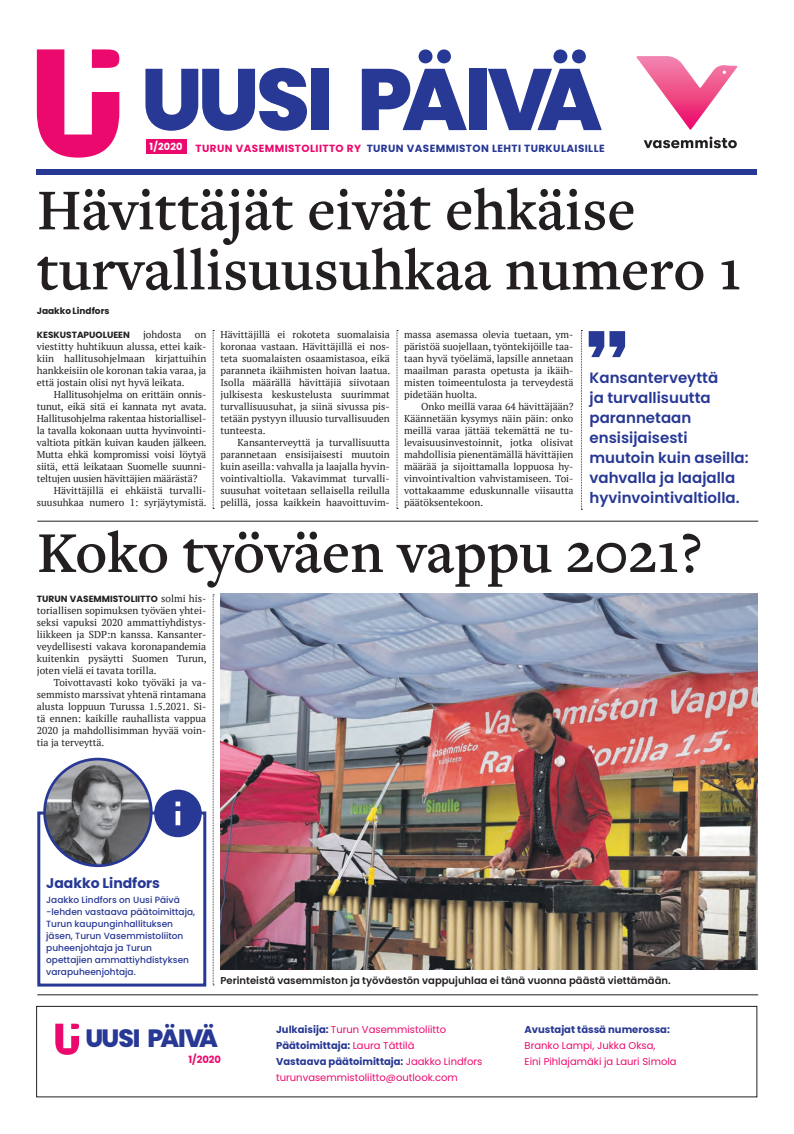
<style>
.page{position:relative;width:794px;height:1134px;background:#fff}
.page>*{position:absolute;margin:0;border:0;box-sizing:border-box;transform-origin:0 0}
.t1{font:800 87px "Poppins";letter-spacing:-.04em;color:#273895}
.t2{font:600 60px/60px "Freight Text Pro";color:#231f20}
.t3{font:800 25px "Poppins";letter-spacing:-.04em;color:#273895}
.t4{font:600 15px/20px "Poppins";color:#273895}
.t5{font:700 14px "Poppins";color:#273895}
.t6{font:700 10.4px "Poppins";letter-spacing:.04em;color:#273895}
.t7{font:10px/12px "PT Serif";color:#231f20;text-align:justify}
.t8{font:10px/16px "Poppins";color:#ec096d}
.t9{font:600 10px "Poppins";color:#231f20}
.t10{font:700 10px "Poppins";color:#273895}
.t11{font:700 10px "Poppins";color:#ec096d}
.t12{font:500 9px/12px "Poppins";color:#273895}
.t13{font:700 9px "Poppins";color:#231f20}
.s1{font-size:9.8px;color:#fff}
.s2{color:#ec096d}
.s3{font-family:"PT Serif";font-weight:400;font-size:10px}
.s4{font-weight:700;color:#273895}
</style>
<div class="page">
<svg style="left:37px;top:49px;width:82px;height:109px"></svg>
<div style="left:37px;top:170px;width:720px;height:5px;background:#273895"></div>
<div style="left:146px;top:139px;width:40px;height:15px;background:#ec096d"></div>
<svg style="left:643px;top:137px;width:94px;height:11px"></svg>
<svg style="left:636px;top:56px;width:101px;height:74px"></svg>
<div style="left:36px;top:1006px;width:721px;height:91px;border:1px solid #231f20"></div>
<svg style="left:55px;top:1024px;width:24px;height:31px"></svg>
<hr style="left:37px;top:994px;width:721px;height:1px;background:#231f20">
<hr style="left:37px;top:521px;width:721px;height:1px;background:#231f20">
<svg style="left:588px;top:331px;width:37px;height:26px"></svg>
<svg style="left:213px;top:330px;width:1px;height:179px"></svg>
<svg style="left:397px;top:330px;width:1px;height:179px"></svg>
<svg style="left:581px;top:330px;width:1px;height:180px"></svg>
<img style="left:220px;top:594px;width:537px;height:375px">
<svg style="left:37px;top:595px;width:177px;height:392px"></svg>
<h1 class="t1" style="left:141px;top:49px;width:463px">UUSI PÄIVÄ</h1>
<p class="t6" style="left:149px;top:142px;width:457px"><span class="s1">1/2020</span> <span class="s2">TURUN VASEMMISTOLIITTO RY</span> TURUN VASEMMISTON LEHTI TURKULAISILLE</p>
<h2 class="t2" style="left:37px;top:178px;width:706px">Hävittäjät eivät ehkäise turvallisuusuhkaa numero 1</h2>
<p class="t13" style="left:37px;top:305px;width:74px">Jaakko Lindfors</p>
<p class="t7" style="left:404px;top:328px;width:171px">massa asemassa olevia tuetaan, ym&shy;päristöä suojellaan, työntekijöille taa&shy;taan hyvä työelämä, lapsille annetaan maailman parasta opetusta ja ikäih&shy;misten toimeentulosta ja terveydestä pidetään huolta.</p>
<p class="t7" style="left:404px;top:400px;width:171px;text-indent:17px">Onko meillä varaa 64 hävittäjään?<br>Käännetään kysymys näin päin: onko meillä varaa jättää tekemättä ne tu&shy;levaisuusinvestoinnit, jotka olisivat mahdollisia pienentämällä hävittäjien määrää ja sijoittamalla loppuosa hy&shy;vinvointivaltion vahvistamiseen. Toi&shy;vottakaamme eduskunnalle viisautta päätöksentekoon.</p>
<h2 class="t2" style="left:37px;top:521px;width:667px">Koko työväen vappu 2021?</h2>
<p class="t13" style="left:37px;top:593px;width:171px">TURUN VASEMMISTOLIITTO <span class="s3">solmi his-</span></p>
<p class="t7" style="left:37px;top:604px;width:171px">toriallisen sopimuksen työväen yhtei&shy;seksi vapuksi 2020 ammattiyhdistys&shy;liikkeen ja SDP:n kanssa. Kansanter&shy;veydellisesti vakava koronapandemia kuitenkin pysäytti Suomen Turun, joten vielä ei tavata torilla.</p>
<p class="t7" style="left:37px;top:676px;width:171px;text-indent:17px">Toivottavasti koko työväki ja va&shy;semmisto marssivat yhtenä rintamana alusta loppuun Turussa 1.5.2021. Si&shy;tä ennen: kaikille rauhallista vappua 2020 ja mahdollisimman hyvää voin&shy;tia ja terveyttä.</p>
<p class="t13" style="left:37px;top:329px;width:94px">KESKUSTAPUOLUEEN</p>
<p class="t7" style="left:143px;top:328px;width:40px">johdosta</p>
<p class="t7" style="left:220px;top:328px;width:171px">Hävittäjillä ei rokoteta suomalaisia koronaa vastaan. Hävittäjillä ei nos&shy;teta suomalaisten osaamistasoa, eikä paranneta ikäihmisten hoivan laatua.<br>Isolla määrällä hävittäjiä siivotaan julkisesta keskustelusta suurimmat turvallisuusuhat, ja siinä sivussa pis&shy;tetään pystyyn illuusio turvallisuuden tunteesta.</p>
<p class="t7" style="left:220px;top:436px;width:171px;text-indent:17px">Kansanterveyttä ja turvallisuutta parannetaan ensisijaisesti muutoin kuin aseilla: vahvalla ja laajalla hyvin&shy;vointivaltiolla. Vakavimmat turvalli&shy;suusuhat voitetaan sellaisella reilulla pelillä, jossa kaikkein haavoittuvim-</p>
<p class="t7" style="left:37px;top:328px;width:171px;text-indent:158px">on viestitty huhtikuun alussa, ettei kaik&shy;kiin hallitusohjelmaan kirjattuihin hankkeisiin ole koronan takia varaa, ja että jostain olisi nyt hyvä leikata.</p>
<p class="t7" style="left:54px;top:388px;width:154px">Hallitusohjelma on erittäin onnis-</p>
<p class="t7" style="left:37px;top:400px;width:171px">tunut, eikä sitä ei kannata nyt avata.</p>
<p class="t7" style="left:37px;top:412px;width:171px">Hallitusohjelma rakentaa historiallisel-</p>
<p class="t7" style="left:37px;top:424px;width:171px">la tavalla kokonaan uutta hyvinvointi-</p>
<p class="t7" style="left:37px;top:436px;width:171px">valtiota pitkän kuivan kauden jälkeen.</p>
<p class="t7" style="left:37px;top:448px;width:171px">Mutta ehkä kompromissi voisi löytyä</p>
<p class="t7" style="left:37px;top:460px;width:171px">siitä, että leikataan Suomelle suunni-</p>
<p class="t7" style="left:37px;top:472px;width:162px">teltujen uusien hävittäjien määrästä?</p>
<p class="t7" style="left:54px;top:484px;width:154px">Hävittäjillä ei ehkäistä turvalli-</p>
<p class="t7" style="left:37px;top:496px;width:171px">suusuhkaa numero 1: syrjäytymistä.</p>
<h3 class="t4" style="left:589px;top:368px;width:161px">Kansanterveyttä<br>ja turvallisuutta parannetaan ensisijaisesti muutoin kuin aseilla: vahvalla ja laajalla hyvinvointivaltiolla.</h3>
<h3 class="t5" style="left:46px;top:875px;width:115px">Jaakko Lindfors</h3>
<p class="t12" style="left:46px;top:893px;width:150px">Jaakko Lindfors on Uusi Päivä -lehden vastaava päätoimittaja,<br>Turun kaupunginhallituksen jäsen, Turun Vasemmistoliiton puheenjohtaja ja Turun opettajien ammattiyhdistyksen varapuheenjohtaja.</p>
<p class="t9" style="left:220px;top:975px;width:452px">Perinteistä vasemmiston ja työväestön vappujuhlaa ei tänä vuonna päästä viettämään.</p>
<h3 class="t3" style="left:85px;top:1023px;width:134px">UUSI PÄIVÄ</h3>
<p class="t11" style="left:188px;top:1053px;width:34px">1/2020</p>
<p class="t8" style="left:276px;top:1021px;width:208px"><span class="s4">Julkaisija:</span> Turun Vasemmistoliitto <span class="s4">Päätoimittaja:</span> Laura Tättilä<br><span class="s4">Vastaava päätoimittaja:</span> Jaakko Lindfors turunvasemmistoliitto@outlook.com</p>
<p class="t10" style="left:524px;top:1023px;width:147px">Avustajat tässä numerossa:</p>
<p class="t8" style="left:524px;top:1037px;width:154px">Branko Lampi, Jukka Oksa,<br>Eini Pihlajamäki ja Lauri Simola</p>
</div>
